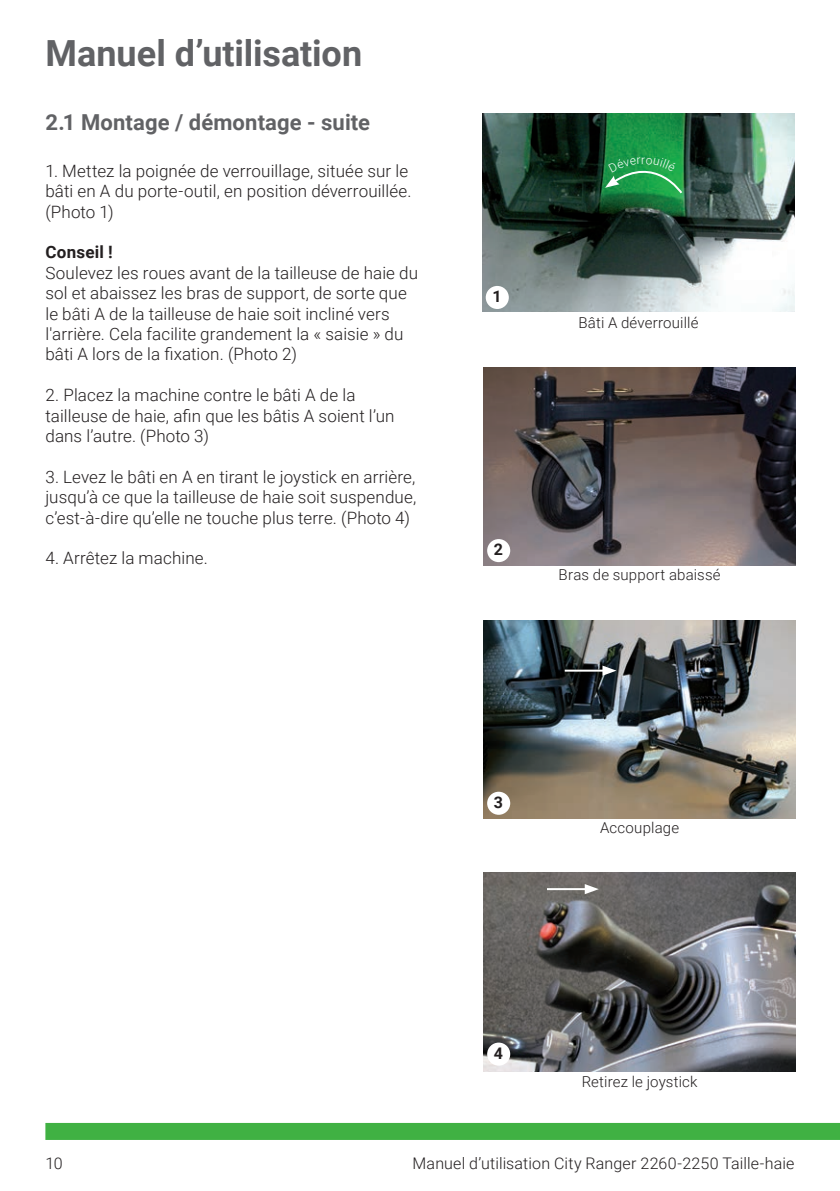
<style>
.page{position:relative;width:840px;height:1191px;background:#fff}
.page>*{position:absolute;margin:0;border:0;box-sizing:border-box;transform-origin:0 0}
.t1{font:700 36px "Roboto";color:#616265}
.t2{font:700 22px "Roboto";letter-spacing:.005em;color:#616265}
.t3{font:300 17px/20.4px "Roboto";letter-spacing:.005em;color:#231f20}
.t4{font:700 17px "Roboto";letter-spacing:.015em;color:#231f20}
.t5{font:300 16px "Roboto";letter-spacing:.01em;color:#231f20}
.t6{font:700 16px "Roboto";color:#231f20}
.t7{font:300 15px "Roboto";letter-spacing:.01em;color:#231f20}
</style>
<div class="page">
<div style="left:45px;top:1123px;width:794px;height:17px;background:#40b143"></div>
<img style="left:483px;top:367px;width:312px;height:199px">
<img style="left:482px;top:113px;width:312px;height:199px">
<div style="left:485px;top:286px;width:23px;height:23px;background:#fff;border-radius:50%"></div>
<div style="left:487px;top:539px;width:23px;height:23px;background:#fff;border-radius:50%"></div>
<img style="left:483px;top:620px;width:312px;height:199px">
<img style="left:483px;top:873px;width:312px;height:198px">
<div style="left:487px;top:1042px;width:23px;height:23px;background:#fff;border-radius:50%"></div>
<div style="left:487px;top:791px;width:23px;height:23px;background:#fff;border-radius:50%"></div>
<hr style="left:564px;top:669px;width:41px;height:2px;background:#fff">
<svg style="left:602px;top:665px;width:14px;height:10px"></svg>
<hr style="left:546px;top:888px;width:41px;height:2px;background:#fff">
<svg style="left:584px;top:884px;width:14px;height:10px"></svg>
<svg style="left:604px;top:154px;width:79px;height:41px;background:#2ba555"></svg>
<h1 class="t1" style="left:45px;top:28px;width:318px">Manuel d’utilisation</h1>
<p class="t2" style="left:45px;top:107px;width:326px">2.1 Montage / démontage - suite</p>
<p class="t3" style="left:45px;top:160px;width:367px">1. Mettez la poignée de verrouillage, située sur le bâti en A du porte-outil, en position déverrouillée. (Photo 1)</p>
<p class="t4" style="left:45px;top:240px;width:69px">Conseil !</p>
<p class="t3" style="left:45px;top:262px;width:374px">Soulevez les roues avant de la tailleuse de haie du sol et abaissez les bras de support, de sorte que le bâti A de la tailleuse de haie soit incliné vers l'arrière. Cela facilite grandement la « saisie » du bâti A lors de la fixation. (Photo 2)</p>
<p class="t3" style="left:45px;top:384px;width:350px">2. Placez la machine contre le bâti A de la tailleuse de haie, afin que les bâtis A soient l’un dans l’autre. (Photo 3)</p>
<p class="t3" style="left:45px;top:466px;width:372px;text-align:justify">3. Levez le bâti en A en tirant le joystick en arrière, jusqu’à ce que la tailleuse de haie soit suspendue, c’est-à-dire qu’elle ne touche plus terre. (Photo 4)</p>
<p class="t3" style="left:45px;top:547px;width:164px">4. Arrêtez la machine.</p>
<p class="t6" style="left:492px;top:285px;width:11px">1</p>
<p class="t7" style="left:578px;top:312px;width:121px">Bâti A déverrouillé</p>
<p class="t6" style="left:493px;top:538px;width:11px">2</p>
<p class="t7" style="left:558px;top:564px;width:163px">Bras de support abaissé</p>
<p class="t6" style="left:493px;top:791px;width:11px">3</p>
<p class="t7" style="left:599px;top:817px;width:81px">Accouplage</p>
<p class="t6" style="left:493px;top:1042px;width:11px">4</p>
<p class="t7" style="left:581px;top:1071px;width:117px">Retirez le joystick</p>
<p class="t5" style="left:45px;top:1152px;width:19px">10</p>
<p class="t5" style="left:412px;top:1152px;width:383px">Manuel d’utilisation City Ranger 2260-2250 Taille-haie</p>
</div>
